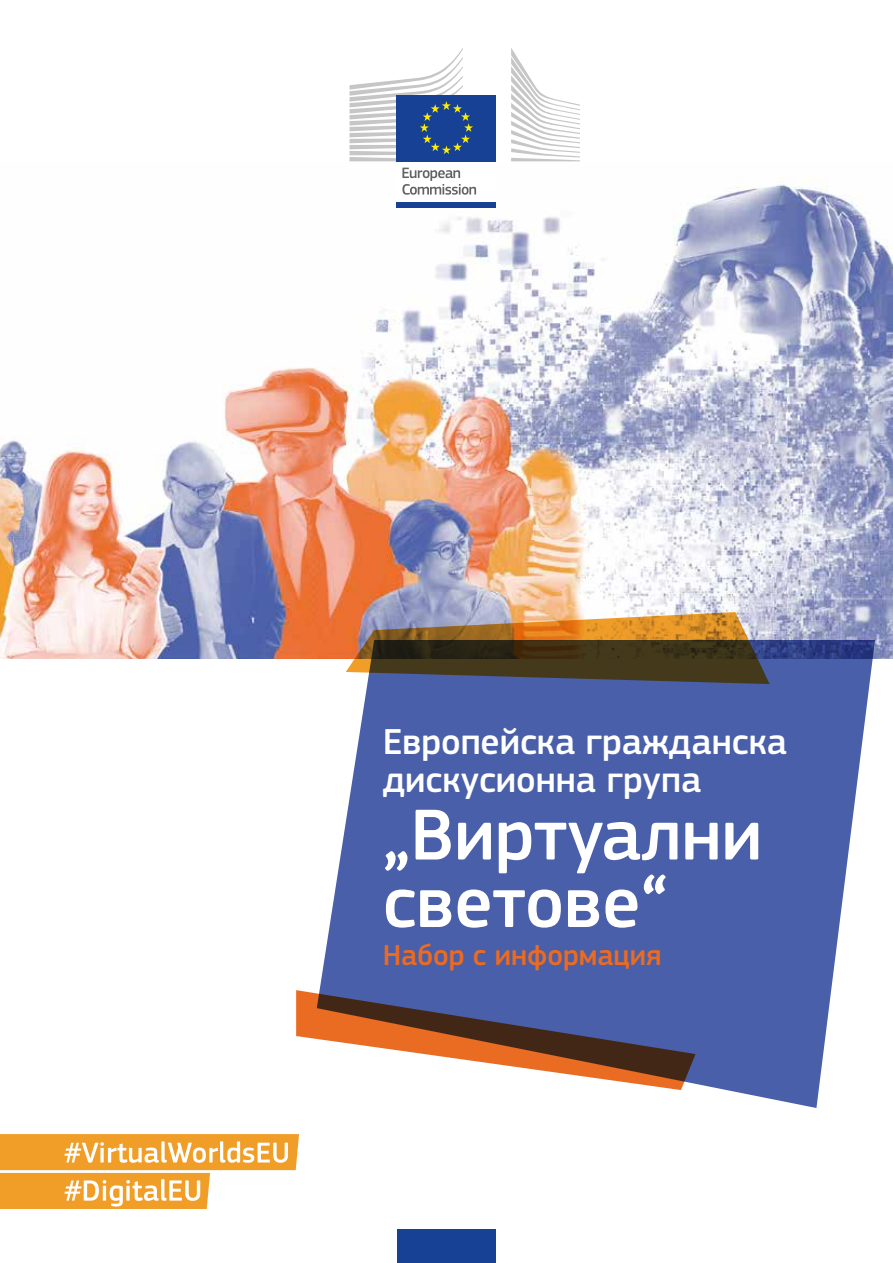
<style>
.page{position:relative;width:893px;height:1263px;background:#fff}
.page>*{position:absolute;margin:0;border:0;box-sizing:border-box;transform-origin:0 0}
.t1{font:500 75px/67.5px "EC Square Sans Pro";color:#fff}
.t2{font:500 37.5px/37.5px "EC Square Sans Pro";color:#fff}
.t3{font:500 30px "EC Square Sans Pro";color:#ea6b22}
</style>
<div class="page">
<img style="left:0;top:178px;width:893px;height:480px">
<div style="left:397px;top:159px;width:99px;height:45px;background:#fff"></div>
<svg style="left:402px;top:168px;width:74px;height:27px"></svg>
<div style="left:397px;top:202px;width:99px;height:6px;background:#164194"></div>
<svg style="left:511px;top:48px;width:69px;height:113px"></svg>
<div style="left:397px;top:95px;width:99px;height:66px;background:#164194"></div>
<svg style="left:350px;top:48px;width:123px;height:113px"></svg>
<svg style="left:317px;top:640px;width:558px;height:468px;background:#6476b5"></svg>
<svg style="left:296px;top:990px;width:399px;height:100px"></svg>
<svg style="left:346px;top:612px;width:424px;height:72px;background:#786043"></svg>
<div style="left:397px;top:1229px;width:99px;height:34px;background:#164194"></div>
<svg style="left:0;top:1134px;width:299px;height:75px"></svg>
<p class="t2" style="left:383px;top:724px;width:406px">Европейска гражданска дискусионна група</p>
<h1 class="t1" style="left:383px;top:802px;width:381px">„Виртуални светове“</h1>
<p class="t3" style="left:383px;top:937px;width:280px">Набор с информация</p>
</div>
